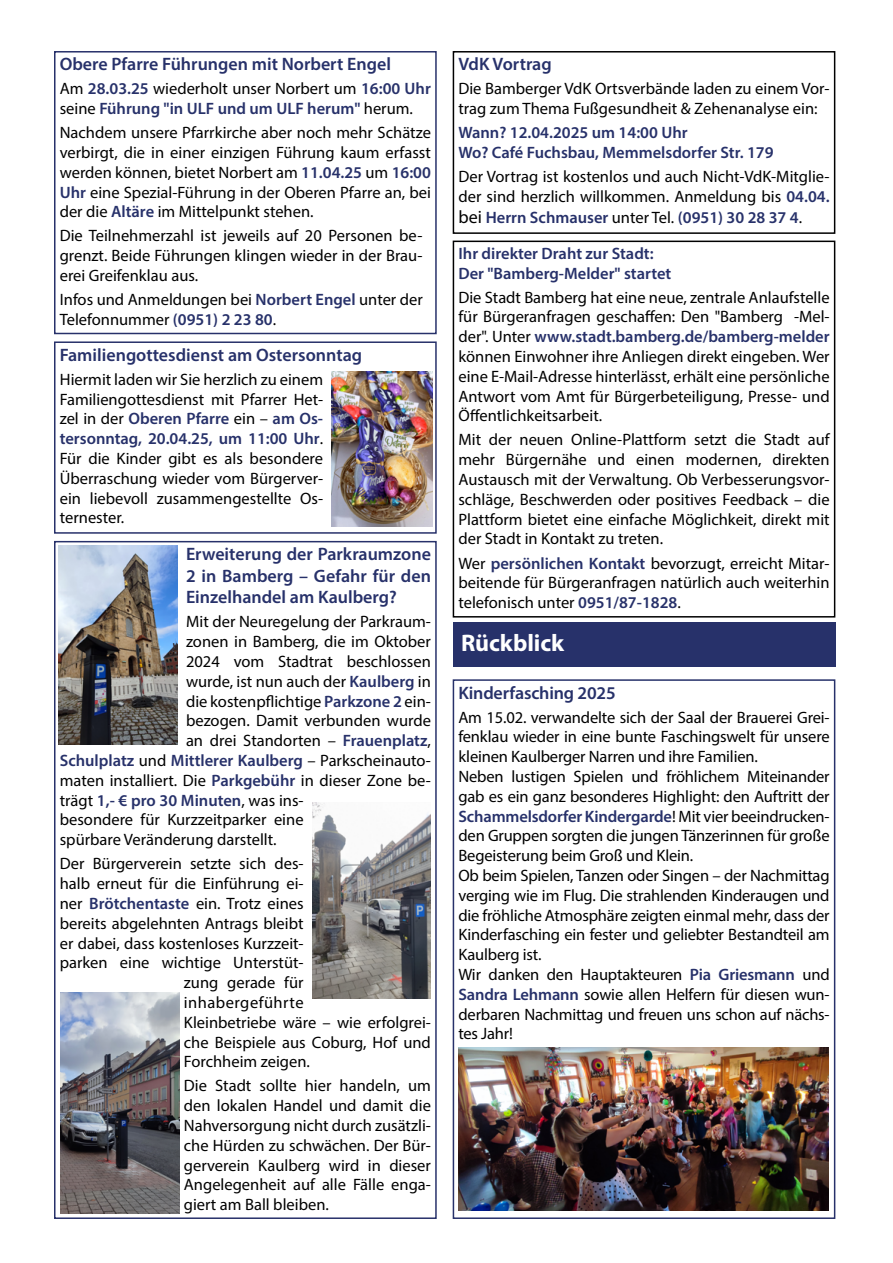
<style>
.page{position:relative;width:893px;height:1263px;background:#fff}
.page>*{position:absolute;margin:0;border:0;box-sizing:border-box;transform-origin:0 0}
.t1{font:700 24px "Myriad Pro";letter-spacing:-.005em;color:#fff}
.t2{font:600 18px/21.6px "Myriad Pro";color:#27316a;text-align:justify}
.t3{font:16.5px/19.8px "Myriad Pro";color:#000;text-align:justify}
.t4{font:600 16.5px/19.8px "Myriad Pro";color:#27316a}
.t5{font:16.5px "Myriad Pro";letter-spacing:.03em;color:#000}
.s1{font-weight:400;color:#000}
.s2{font-weight:600;color:#27316a}
.s3{font-weight:400;font-size:18px;color:#000}
</style>
<div class="page">
<div style="left:453px;top:622px;width:382px;height:45px;background:#27316a"></div>
<img style="left:458px;top:1047px;width:370px;height:164px">
<div style="left:453px;top:679px;width:382px;height:540px;border:2px solid #27316a"></div>
<div style="left:54px;top:51px;width:383px;height:283px;border:2px solid #27316a"></div>
<div style="left:54px;top:541px;width:383px;height:678px;border:2px solid #27316a"></div>
<div style="left:54px;top:341px;width:383px;height:193px;border:2px solid #27316a"></div>
<img style="left:59px;top:545px;width:119px;height:199px">
<img style="left:312px;top:803px;width:119px;height:195px">
<img style="left:61px;top:992px;width:119px;height:221px">
<img style="left:332px;top:371px;width:100px;height:155px">
<div style="left:453px;top:51px;width:382px;height:183px;border:2px solid #000"></div>
<div style="left:453px;top:241px;width:382px;height:376px;border:2px solid #000"></div>
<p class="t2" style="left:60px;top:53px;width:333px">Obere Pfarre Führungen mit Norbert Engel</p>
<p class="t4" style="left:60px;top:78px;width:373px"><span class="s1">Am</span> 28.03.25 <span class="s1">wiederholt unser Norbert um</span> 16:00 Uhr <span class="s1">seine</span> Führung "in ULF und um ULF herum" <span class="s1">herum.</span></p>
<p class="t3" style="left:60px;top:122px;width:373px">Nachdem unsere Pfarrkirche aber noch mehr Schätze verbirgt, die in einer einzigen Führung kaum erfasst werden können, bietet Norbert am <span class="s2">11.04.25</span> um <span class="s2">16:00<br>Uhr</span> eine Spezial-Führung in der Oberen Pfarre an, bei der die <span class="s2">Altäre</span> im Mittelpunkt stehen.</p>
<p class="t3" style="left:60px;top:226px;width:364px">Die Teilnehmerzahl ist jeweils auf 20 Personen be&shy;grenzt. Beide Führungen klingen wieder in der Brau&shy;erei Greifenklau aus.</p>
<p class="t3" style="left:60px;top:289px;width:365px">Infos und Anmeldungen bei <span class="s2">Norbert Engel</span> unter der<br>Telefonnummer <span class="s2">(0951) 2 23 80</span>.</p>
<p class="t2" style="left:60px;top:343px;width:304px">Familiengottesdienst am Ostersonntag</p>
<p class="t3" style="left:60px;top:369px;width:265px">Hiermit laden wir Sie herzlich zu einem Familiengottesdienst mit Pfarrer Het&shy;zel in der <span class="s2">Oberen Pfarre</span> ein – <span class="s2">am Os&shy;tersonntag, 20.04.25, um 11:00 Uhr</span>.<br>Für die Kinder gibt es als besondere Überraschung wieder vom Bürgerver&shy;ein liebevoll zusammengestellte Os&shy;ternester.</p>
<p class="t2" style="left:186px;top:543px;width:246px">Erweiterung der Parkraumzone 2 in Bamberg – Gefahr für den Einzelhandel am Kaulberg?</p>
<p class="t3" style="left:186px;top:612px;width:246px">Mit der Neuregelung der Parkraum-</p>
<p class="t3" style="left:186px;top:631px;width:246px">zonen in Bamberg, die im Oktober</p>
<p class="t3" style="left:186px;top:651px;width:246px">2024 vom Stadtrat beschlossen</p>
<p class="t3" style="left:186px;top:671px;width:246px">wurde, ist nun auch der <span class="s2">Kaulberg</span> in</p>
<p class="t3" style="left:186px;top:691px;width:246px">die kostenpflichtige <span class="s2">Parkzone 2</span> ein-</p>
<p class="t3" style="left:186px;top:711px;width:246px">bezogen. Damit verbunden wurde</p>
<p class="t3" style="left:186px;top:730px;width:246px">an drei Standorten – <span class="s2">Frauenplatz</span>,</p>
<p class="t4" style="left:60px;top:750px;width:373px">Schulplatz <span class="s1">und</span> Mittlerer Kaulberg <span class="s1">– Parkscheinauto-</span></p>
<p class="t3" style="left:60px;top:770px;width:373px">maten installiert. Die <span class="s2">Parkgebühr</span> in dieser Zone be-</p>
<p class="t4" style="left:60px;top:790px;width:245px"><span class="s1">trägt</span> 1,- € pro 30 Minuten<span class="s1">, was ins-</span></p>
<p class="t3" style="left:60px;top:810px;width:245px">besondere für Kurzzeitparker eine</p>
<p class="t3" style="left:60px;top:829px;width:218px">spürbare Veränderung darstellt.</p>
<p class="t3" style="left:60px;top:854px;width:245px">Der Bürgerverein setzte sich des-</p>
<p class="t3" style="left:60px;top:873px;width:245px">halb erneut für die Einführung ei-</p>
<p class="t3" style="left:60px;top:893px;width:245px">ner <span class="s2">Brötchentaste</span> ein. Trotz eines</p>
<p class="t3" style="left:60px;top:913px;width:245px">bereits abgelehnten Antrags bleibt</p>
<p class="t3" style="left:60px;top:933px;width:245px">er dabei, dass kostenloses Kurzzeit-</p>
<p class="t3" style="left:60px;top:953px;width:245px">parken eine wichtige Unterstüt-</p>
<p class="t3" style="left:184px;top:972px;width:121px">zung gerade für</p>
<p class="t5" style="left:184px;top:992px;width:121px">inhabergeführte</p>
<p class="t3" style="left:184px;top:1012px;width:249px">Kleinbetriebe wäre – wie erfolgrei-</p>
<p class="t3" style="left:184px;top:1032px;width:249px">che Beispiele aus Coburg, Hof und</p>
<p class="t3" style="left:184px;top:1052px;width:128px">Forchheim zeigen.</p>
<p class="t3" style="left:184px;top:1076px;width:249px">Die Stadt sollte hier handeln, um den lokalen Handel und damit die Nahversorgung nicht durch zusätzli&shy;che Hürden zu schwächen. Der Bür&shy;gerverein Kaulberg wird in dieser Angelegenheit auf alle Fälle enga&shy;giert am Ball bleiben.</p>
<p class="t2" style="left:458px;top:53px;width:95px">VdK Vortrag</p>
<p class="t3" style="left:458px;top:79px;width:373px">Die Bamberger VdK Ortsverbände laden zu einem Vor&shy;trag zum Thema Fußgesundheit &amp; Zehenanalyse ein:</p>
<p class="t4" style="left:458px;top:122px;width:317px">Wann? 12.04.2025 um 14:00 Uhr<br>Wo? Café Fuchsbau, Memmelsdorfer Str. 179</p>
<p class="t3" style="left:458px;top:166px;width:373px">Der Vortrag ist kostenlos und auch Nicht-VdK-Mitglie&shy;der sind herzlich willkommen. Anmeldung bis <span class="s2">04.04.</span></p>
<p class="t4" style="left:458px;top:208px;width:345px"><span class="s3">bei</span> Herrn Schmauser <span class="s1">unter Tel.</span> (0951) 30 28 37 4<span class="s1">.</span></p>
<p class="t4" style="left:458px;top:243px;width:214px">Ihr direkter Draht zur Stadt:<br>Der "Bamberg-Melder" startet</p>
<p class="t3" style="left:458px;top:287px;width:373px">Die Stadt Bamberg hat eine neue, zentrale Anlaufstelle für Bürgeranfragen geschaffen: Den "Bamberg -Mel&shy;der". Unter <span class="s2">www.stadt.bamberg.de/bamberg-melder </span>können Einwohner ihre Anliegen direkt eingeben. Wer eine E-Mail-Adresse hinterlässt, erhält eine persönliche Antwort vom Amt für Bürgerbeteiligung, Presse- und Öffentlichkeitsarbeit.</p>
<p class="t3" style="left:458px;top:430px;width:373px">Mit der neuen Online-Plattform setzt die Stadt auf mehr Bürgernähe und einen modernen, direkten Austausch mit der Verwaltung. Ob Verbesserungsvor&shy;schläge, Beschwerden oder positives Feedback – die Plattform bietet eine einfache Möglichkeit, direkt mit der Stadt in Kontakt zu treten.</p>
<p class="t3" style="left:458px;top:553px;width:373px">Wer <span class="s2">persönlichen Kontakt</span> bevorzugt, erreicht Mitar&shy;beitende für Bürgeranfragen natürlich auch weiterhin telefonisch unter <span class="s2">0951/87-1828</span>.</p>
<p class="t1" style="left:461px;top:627px;width:105px">Rückblick</p>
<p class="t2" style="left:458px;top:681px;width:159px">Kinderfasching 2025</p>
<p class="t3" style="left:458px;top:707px;width:373px">Am 15.02. verwandelte sich der Saal der Brauerei Grei&shy;fenklau wieder in eine bunte Faschingswelt für unsere kleinen Kaulberger Narren und ihre Familien.</p>
<p class="t3" style="left:458px;top:766px;width:373px">Neben lustigen Spielen und fröhlichem Miteinander gab es ein ganz besonderes Highlight: den Auftritt der <span class="s2">Schammelsdorfer Kindergarde</span>! Mit vier beeindrucken&shy;den Gruppen sorgten die jungen Tänzerinnen für große Begeisterung beim Groß und Klein.</p>
<p class="t3" style="left:458px;top:865px;width:373px">Ob beim Spielen, Tanzen oder Singen – der Nachmittag verging wie im Flug. Die strahlenden Kinderaugen und die fröhliche Atmosphäre zeigten einmal mehr, dass der Kinderfasching ein fester und geliebter Bestandteil am Kaulberg ist.</p>
<p class="t3" style="left:458px;top:964px;width:373px">Wir danken den Hauptakteuren <span class="s2">Pia Griesmann</span> und <span class="s2">Sandra Lehmann</span> sowie allen Helfern für diesen wun&shy;derbaren Nachmittag und freuen uns schon auf nächs&shy;tes Jahr!</p>
</div>
